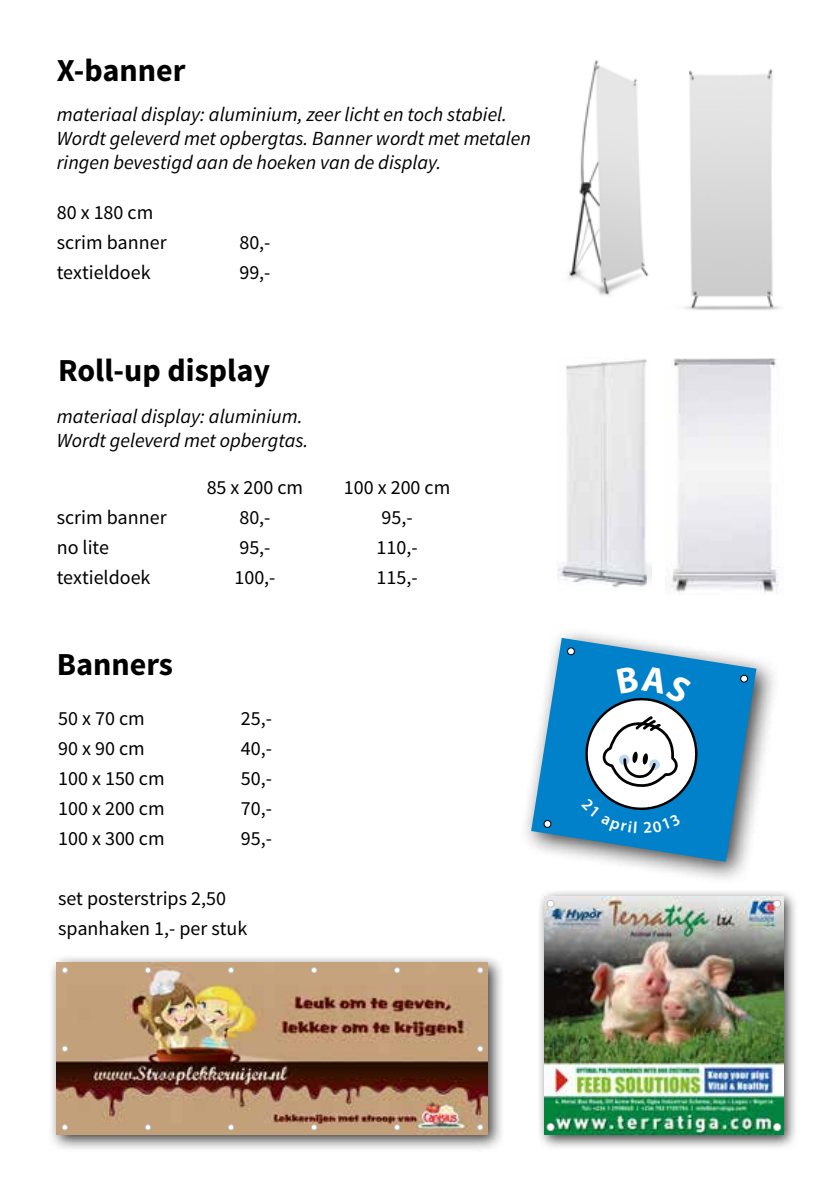
<style>
.page{position:relative;width:840px;height:1191px;background:#fff}
.page>*{position:absolute;margin:0;border:0;box-sizing:border-box;transform-origin:0 0}
.t1{font:700 32px "Source Sans Pro";color:#000}
.t2{font:20px/30px "Source Sans Pro";color:#000}
.t3{font:italic 20px/24px "Source Sans Pro";color:#000}
</style>
<div class="page">
<div style="left:519px;top:626px;width:260px;height:259px;background:#000;opacity:.75"></div>
<svg style="left:531px;top:638px;width:225px;height:223px;fill:#0081c9"></svg>
<svg style="left:567px;top:647px;width:7px;height:8px"></svg>
<div style="left:566px;top:647px;width:8px;height:8px;border:1px solid #000;border-radius:50%"></div>
<div style="left:543px;top:820px;width:8px;height:7px;background:#fff;border-radius:50%"></div>
<div style="left:543px;top:820px;width:8px;height:8px;border:1px solid #000;border-radius:50%"></div>
<svg style="left:740px;top:675px;width:7px;height:7px"></svg>
<div style="left:739px;top:674px;width:8px;height:9px;border:1px solid #000;border-radius:50%"></div>
<div style="left:48px;top:954px;width:456px;height:198px;background:#000;opacity:.75"></div>
<img style="left:57px;top:962px;width:430px;height:172px">
<svg style="left:62px;top:967px;width:6px;height:6px"></svg>
<svg style="left:145px;top:967px;width:6px;height:6px"></svg>
<svg style="left:228px;top:967px;width:6px;height:6px"></svg>
<svg style="left:311px;top:967px;width:6px;height:6px"></svg>
<svg style="left:394px;top:967px;width:6px;height:6px"></svg>
<svg style="left:477px;top:967px;width:6px;height:6px"></svg>
<div style="left:62px;top:1045px;width:6px;height:7px;border:1px solid #bec0c2;border-radius:50%"></div>
<div style="left:477px;top:1045px;width:6px;height:7px;border:1px solid #bec0c2;border-radius:50%"></div>
<svg style="left:62px;top:1124px;width:6px;height:6px"></svg>
<svg style="left:145px;top:1124px;width:6px;height:6px"></svg>
<svg style="left:228px;top:1124px;width:6px;height:6px"></svg>
<svg style="left:311px;top:1124px;width:6px;height:6px"></svg>
<svg style="left:394px;top:1124px;width:6px;height:6px"></svg>
<svg style="left:477px;top:1124px;width:6px;height:6px"></svg>
<div style="left:536px;top:888px;width:262px;height:262px;background:#000;opacity:.75"></div>
<img style="left:544px;top:896px;width:238px;height:238px">
<div style="left:546px;top:900px;width:8px;height:7px;background:#fff;border-radius:50%"></div>
<div style="left:546px;top:899px;width:8px;height:8px;border:1px solid #bec0c2;border-radius:50%"></div>
<svg style="left:773px;top:900px;width:7px;height:7px"></svg>
<div style="left:772px;top:899px;width:8px;height:8px;border:1px solid #bec0c2;border-radius:50%"></div>
<div style="left:546px;top:1123px;width:8px;height:7px;background:#fff;border-radius:50%"></div>
<div style="left:546px;top:1123px;width:8px;height:8px;border:1px solid #bec0c2;border-radius:50%"></div>
<svg style="left:773px;top:1123px;width:7px;height:7px"></svg>
<div style="left:772px;top:1123px;width:8px;height:8px;border:1px solid #bec0c2;border-radius:50%"></div>
<img style="left:557px;top:359px;width:94px;height:229px">
<img style="left:665px;top:359px;width:114px;height:234px">
<img style="left:568px;top:60px;width:212px;height:250px">
<svg style="left:579px;top:666px;width:123px;height:167px"></svg>
<h1 class="t1" style="left:57px;top:50px;width:130px">X-banner</h1>
<p class="t3" style="left:57px;top:102px;width:475px">materiaal display: aluminium, zeer licht en toch stabiel.<br>Wordt geleverd met opbergtas. Banner wordt met metalen ringen bevestigd aan de hoeken van de display.</p>
<p class="t2" style="left:57px;top:198px;width:111px">80 x 180 cm scrim banner</p>
<p class="t2" style="left:239px;top:228px;width:33px">80,-</p>
<p class="t2" style="left:57px;top:258px;width:95px">textieldoek</p>
<p class="t2" style="left:239px;top:258px;width:33px">99,-</p>
<h1 class="t1" style="left:58px;top:350px;width:213px">Roll-up display</h1>
<p class="t3" style="left:57px;top:404px;width:253px">materiaal display: aluminium.<br>Wordt geleverd met opbergtas.</p>
<p class="t2" style="left:206px;top:473px;width:98px">85 x 200 cm</p>
<p class="t2" style="left:343px;top:473px;width:108px">100 x 200 cm</p>
<p class="t2" style="left:57px;top:503px;width:111px">scrim banner</p>
<p class="t2" style="left:239px;top:503px;width:33px">80,-</p>
<p class="t2" style="left:381px;top:503px;width:33px">95,-</p>
<p class="t2" style="left:57px;top:533px;width:54px">no lite</p>
<p class="t2" style="left:239px;top:533px;width:33px">95,-</p>
<p class="t2" style="left:376px;top:533px;width:43px">110,-</p>
<p class="t2" style="left:57px;top:563px;width:95px">textieldoek</p>
<p class="t2" style="left:234px;top:563px;width:43px">100,-</p>
<p class="t2" style="left:376px;top:563px;width:43px">115,-</p>
<h1 class="t1" style="left:57px;top:643px;width:118px">Banners</h1>
<p class="t2" style="left:58px;top:704px;width:88px">50 x 70 cm</p>
<p class="t2" style="left:241px;top:704px;width:33px">25,-</p>
<p class="t2" style="left:58px;top:734px;width:88px">90 x 90 cm</p>
<p class="t2" style="left:241px;top:734px;width:33px">40,-</p>
<p class="t2" style="left:58px;top:764px;width:108px">100 x 150 cm</p>
<p class="t2" style="left:241px;top:764px;width:33px">50,-</p>
<p class="t2" style="left:58px;top:794px;width:108px">100 x 200 cm</p>
<p class="t2" style="left:241px;top:794px;width:33px">70,-</p>
<p class="t2" style="left:58px;top:824px;width:108px">100 x 300 cm</p>
<p class="t2" style="left:241px;top:824px;width:33px">95,-</p>
<p class="t2" style="left:58px;top:884px;width:190px">set posterstrips 2,50 spanhaken 1,- per stuk</p>
</div>
